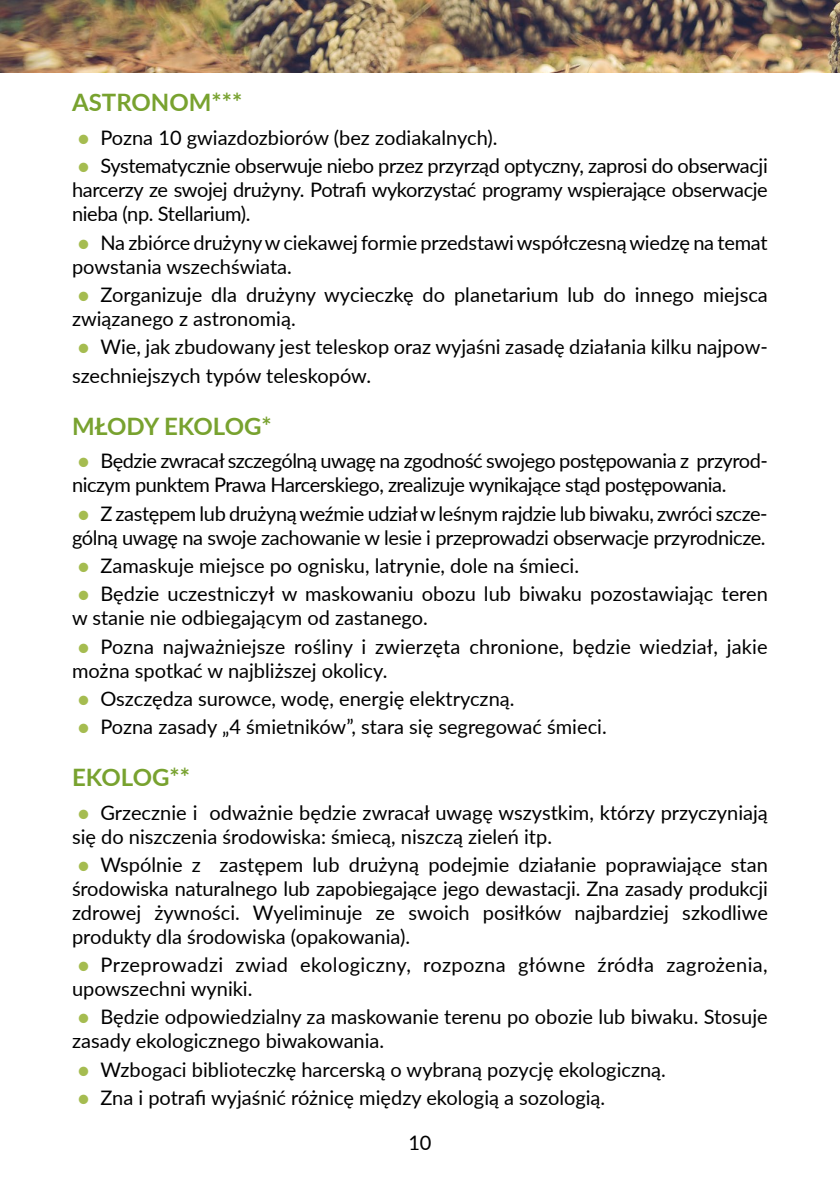
<style>
.page{position:relative;width:840px;height:1191px;background:#fff}
.page>*{position:absolute;margin:0;border:0;box-sizing:border-box;transform-origin:0 0}
.t1{font:700 24px "Lato";color:#78a22f}
.t2{font:20px/24px "Lato";color:#000}
.t3{font:20px/24px "Lato";letter-spacing:-.02em;color:#000}
.t4{font:20px/24px "Lato";letter-spacing:-.025em;color:#000}
.t5{font:20px/24px "Lato";letter-spacing:.02em;color:#000}
.s1{font-weight:800;color:#a5bc50}
</style>
<div class="page">
<img style="left:0;top:0;width:839px;height:72px">
<p class="t1" style="left:72px;top:85px;width:171px">ASTRONOM***</p>
<p class="t2" style="left:78px;top:125px;width:421px"><span class="s1">•</span> Pozna 10 gwiazdozbiorów (bez zodiakalnych).</p>
<p class="t2" style="left:72px;top:153px;width:696px;text-align:justify"><span class="s1">•</span> Systematycznie obserwuje niebo przez przyrząd optyczny, zaprosi do obserwacji harcerzy ze swojej drużyny. Potrafi wykorzystać programy wspierające obserwacje nieba (np. Stellarium).</p>
<p class="t2" style="left:72px;top:229px;width:696px"><span class="s1">•</span> Na zbiórce drużyny w ciekawej formie przedstawi współczesną wiedzę na temat powstania wszechświata.</p>
<p class="t2" style="left:72px;top:282px;width:697px"><span class="s1">•</span> Zorganizuje dla drużyny wycieczkę do planetarium lub do innego miejsca związanego z astronomią.</p>
<p class="t2" style="left:72px;top:332px;width:697px;line-height:28.8px"><span class="s1">•</span> Wie, jak zbudowany jest teleskop oraz wyjaśni zasadę działania kilku najpow&shy;szechniejszych typów teleskopów.</p>
<p class="t1" style="left:72px;top:408px;width:201px">MŁODY EKOLOG*</p>
<p class="t4" style="left:72px;top:448px;width:696px"><span class="s1">•</span> Będzie zwracał szczególną uwagę na zgodność swojego postępowania z przyrod&shy;niczym punktem Prawa Harcerskiego, zrealizuje wynikające stąd postępowania.</p>
<p class="t3" style="left:72px;top:500px;width:696px"><span class="s1">•</span> Z zastępem lub drużyną weźmie udział w leśnym rajdzie lub biwaku, zwróci szcze&shy;gólną uwagę na swoje zachowanie w lesie i przeprowadzi obserwacje przyrodnicze.</p>
<p class="t2" style="left:78px;top:553px;width:502px"><span class="s1">•</span> Zamaskuje miejsce po ognisku, latrynie, dole na śmieci.</p>
<p class="t2" style="left:72px;top:581px;width:697px"><span class="s1">•</span> Będzie uczestniczył w maskowaniu obozu lub biwaku pozostawiając teren w stanie nie odbiegającym od zastanego.</p>
<p class="t2" style="left:72px;top:633px;width:697px"><span class="s1">•</span> Pozna najważniejsze rośliny i zwierzęta chronione, będzie wiedział, jakie można spotkać w najbliższej okolicy.</p>
<p class="t2" style="left:78px;top:685px;width:438px"><span class="s1">•</span> Oszczędza surowce, wodę, energię elektryczną.</p>
<p class="t2" style="left:78px;top:714px;width:530px"><span class="s1">•</span> Pozna zasady „4 śmietników”, stara się segregować śmieci.</p>
<p class="t1" style="left:72px;top:759px;width:119px">EKOLOG**</p>
<p class="t2" style="left:72px;top:799px;width:697px"><span class="s1">•</span> Grzecznie i odważnie będzie zwracał uwagę wszystkim, którzy przyczyniają się do niszczenia środowiska: śmiecą, niszczą zieleń itp.</p>
<p class="t2" style="left:72px;top:851px;width:697px;text-align:justify"><span class="s1">•</span> Wspólnie z zastępem lub drużyną podejmie działanie poprawiające stan środowiska naturalnego lub zapobiegające jego dewastacji. Zna zasady produkcji zdrowej żywności. Wyeliminuje ze swoich posiłków najbardziej szkodliwe produkty dla środowiska (opakowania).</p>
<p class="t5" style="left:72px;top:952px;width:696px"><span class="s1">•</span> Przeprowadzi zwiad ekologiczny, rozpozna główne źródła zagrożenia, upowszechni wyniki.</p>
<p class="t2" style="left:72px;top:1004px;width:697px"><span class="s1">•</span> Będzie odpowiedzialny za maskowanie terenu po obozie lub biwaku. Stosuje zasady ekologicznego biwakowania.</p>
<p class="t2" style="left:78px;top:1056px;width:589px"><span class="s1">•</span> Wzbogaci biblioteczkę harcerską o wybraną pozycję ekologiczną.</p>
<p class="t2" style="left:78px;top:1084px;width:528px"><span class="s1">•</span> Zna i potrafi wyjaśnić różnicę między ekologią a sozologią.</p>
<p class="t2" style="left:408px;top:1130px;width:25px">10</p>
</div>
